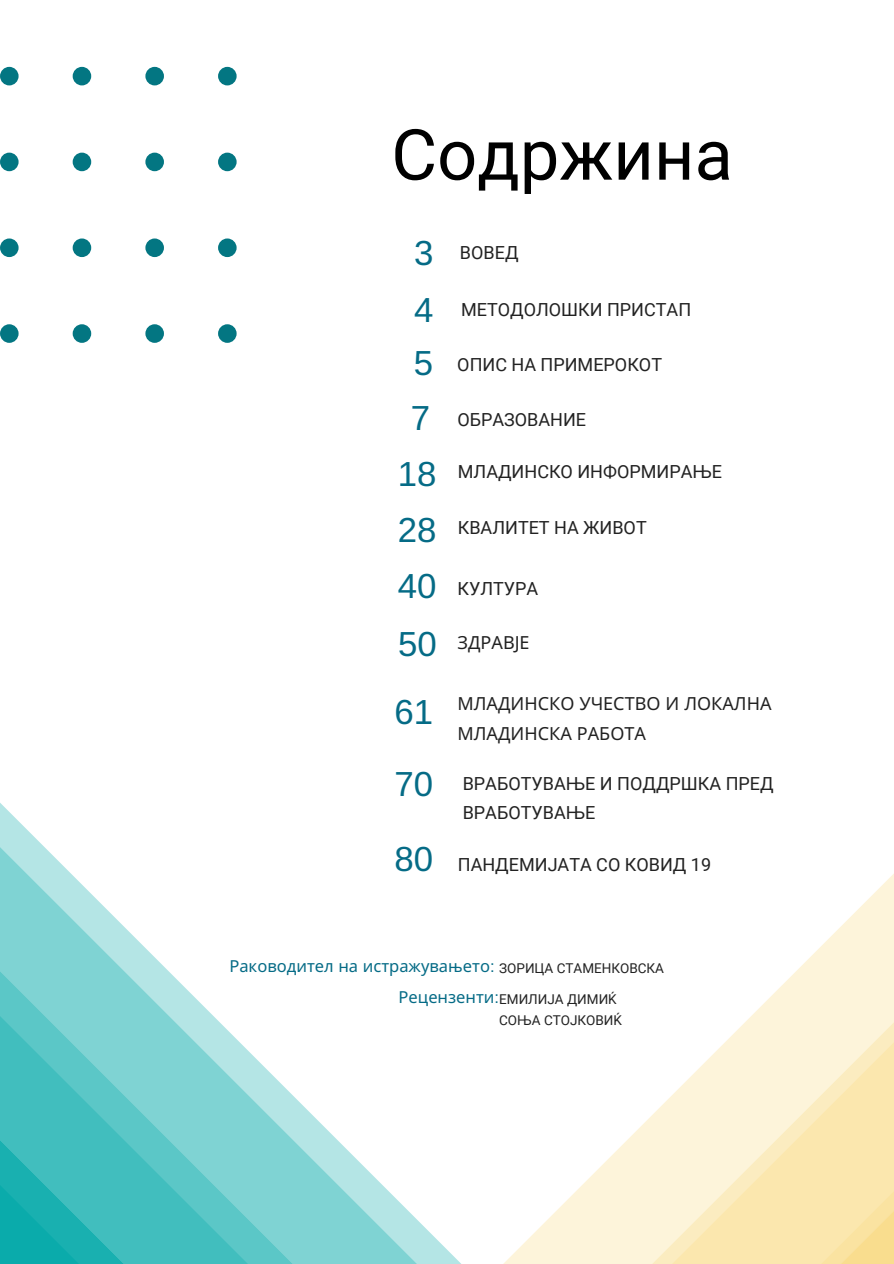
<style>
.page{position:relative;width:894px;height:1264px;background:#fff}
.page>*{position:absolute;margin:0;border:0;box-sizing:border-box;transform-origin:0 0}
.t1{font:70.35px "Roboto";color:#000}
.t2{font:34.8px "Arimo";color:#056b86}
.t3{font:18px/29.2px "Roboto";color:#222}
.t4{font:18px/29.2px "Noto Sans";color:#222}
.t5{font:16.5px "Noto Sans";color:#056b86}
.t6{font:13.5px/21.5px "Roboto";color:#222}
.s1{font-family:"Arimo";font-size:34.8px;color:#056b86}
.s2{font-family:"Arimo"}
.s3{font-family:"Roboto";font-size:13.5px;color:#222}
.s4{font-family:"Noto Sans";font-size:16.5px;color:#056b86}
.s5{font-family:"Arimo";font-size:16.5px;color:#056b86}
</style>
<div class="page">
<svg style="left:504px;top:875px;width:389px;height:388px"></svg>
<svg style="left:644px;top:952px;width:249px;height:311px;fill:#fdf4da"></svg>
<svg style="left:778px;top:967px;width:115px;height:296px;background:#fbebbe"></svg>
<svg style="left:0;top:803px;width:458px;height:460px"></svg>
<svg style="left:0;top:965px;width:289px;height:298px;background:#84d5d5"></svg>
<svg style="left:0;top:1109px;width:140px;height:154px;background:#31b8b8"></svg>
<svg style="left:0;top:67px;width:236px;height:276px"></svg>
<h1 class="t1" style="left:391px;top:114px;width:343px">Содржина</h1>
<p class="t3" style="left:414px;top:238px;width:106px"><span class="s1">3</span> ВОВЕД</p>
<p class="t3" style="left:414px;top:295px;width:278px"><span class="s1">4</span> МЕТОДОЛОШКИ ПРИСТАП</p>
<p class="t3" style="left:414px;top:351px;width:250px"><span class="s1">5</span> ОПИС НА ПРИМЕРОКОТ</p>
<p class="t3" style="left:411px;top:405px;width:177px"><span class="s1">7</span> ОБРАЗОВАНИЕ</p>
<p class="t3" style="left:397px;top:457px;width:326px"><span class="s1">18</span> МЛАДИНСКО ИНФОРМИРАЊЕ</p>
<p class="t3" style="left:397px;top:513px;width:250px"><span class="s1">28</span> КВАЛИТЕТ НА ЖИВОТ</p>
<p class="t3" style="left:397px;top:574px;width:142px"><span class="s1">40</span> КУЛТУРА</p>
<p class="t4" style="left:398px;top:627px;width:133px"><span class="s1">50</span> ЗДРАВЈЕ</p>
<h2 class="t2" style="left:394px;top:692px;width:40px">61</h2>
<h2 class="t2" style="left:394px;top:764px;width:40px">70</h2>
<p class="t4" style="left:457px;top:688px;width:315px">МЛАДИНСКО УЧЕСТВО И ЛОКАЛНА<br>МЛАДИНСКА РАБОТА</p>
<p class="t3" style="left:462px;top:769px;width:312px">ВРАБОТУВАЊЕ И ПОДДРШКА ПРЕД<br>ВРАБОТУВАЊЕ</p>
<p class="t3" style="left:394px;top:850px;width:318px"><span class="s1">80</span> ПАНДЕМИЈАТА СО КОВИД 19</p>
<p class="t5" style="left:229px;top:954px;width:436px">Раководител на истражувањето<span class="s2">:</span> <span class="s3">ЗОРИЦА СТАМЕНКОВСКА</span></p>
<p class="t6" style="left:499px;top:988px;width:124px;text-indent:-101px"><span class="s4">Рецензенти</span><span class="s5">:</span>ЕМИЛИЈА ДИМИЌ<br>СОЊА СТОЈКОВИЌ</p>
</div>
